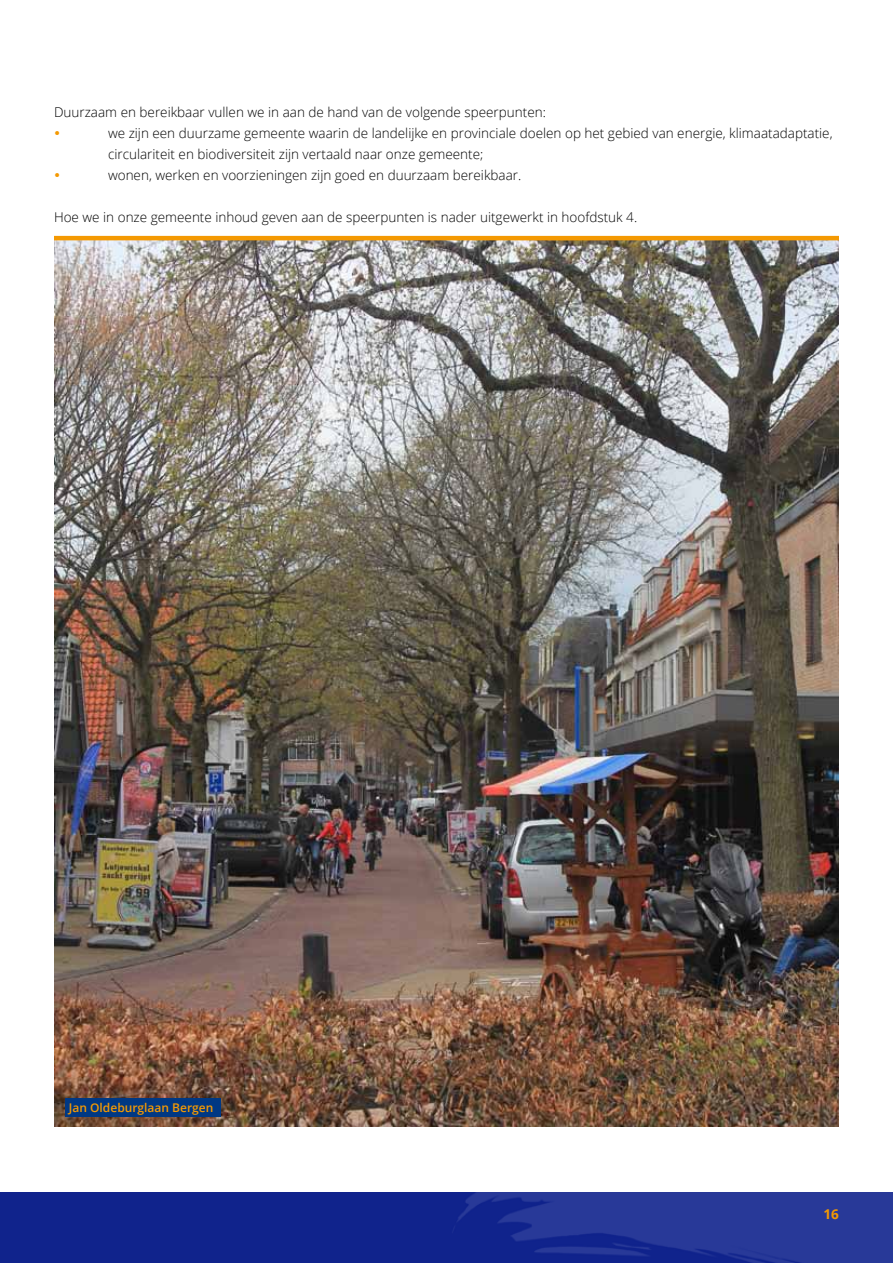
<style>
.page{position:relative;width:893px;height:1263px;background:#fff}
.page>*{position:absolute;margin:0;border:0;box-sizing:border-box;transform-origin:0 0}
.t1{font:300 13.5px/21px "Open Sans";color:#000}
.t2{font:700 13.5px "Open Sans";color:#f49902}
.t3{font:600 12px "Open Sans";color:#f49902}
</style>
<div class="page">
<img style="left:0;top:1192px;width:893px;height:71px">
<img style="left:54px;top:240px;width:785px;height:887px">
<div style="left:65px;top:1098px;width:156px;height:18px;background:#003883"></div>
<hr style="left:54px;top:236px;width:785px;height:4px;background:#f49902">
<p class="t1" style="left:108px;top:101px;width:726px;text-indent:-54px">Duurzaam en bereikbaar vullen we in aan de hand van de volgende speerpunten:<br>we zijn een duurzame gemeente waarin de landelijke en provinciale doelen op het gebied van energie, klimaatadaptatie, circulariteit en biodiversiteit zijn vertaald naar onze gemeente;<br>wonen, werken en voorzieningen zijn goed en duurzaam bereikbaar.</p>
<p class="t1" style="left:54px;top:206px;width:585px">Hoe we in onze gemeente inhoud geven aan de speerpunten is nader uitgewerkt in hoofdstuk 4.</p>
<p class="t3" style="left:69px;top:1099px;width:146px">Jan Oldeburglaan Bergen</p>
<p class="t2" style="left:824px;top:1205px;width:17px">16</p>
</div>
